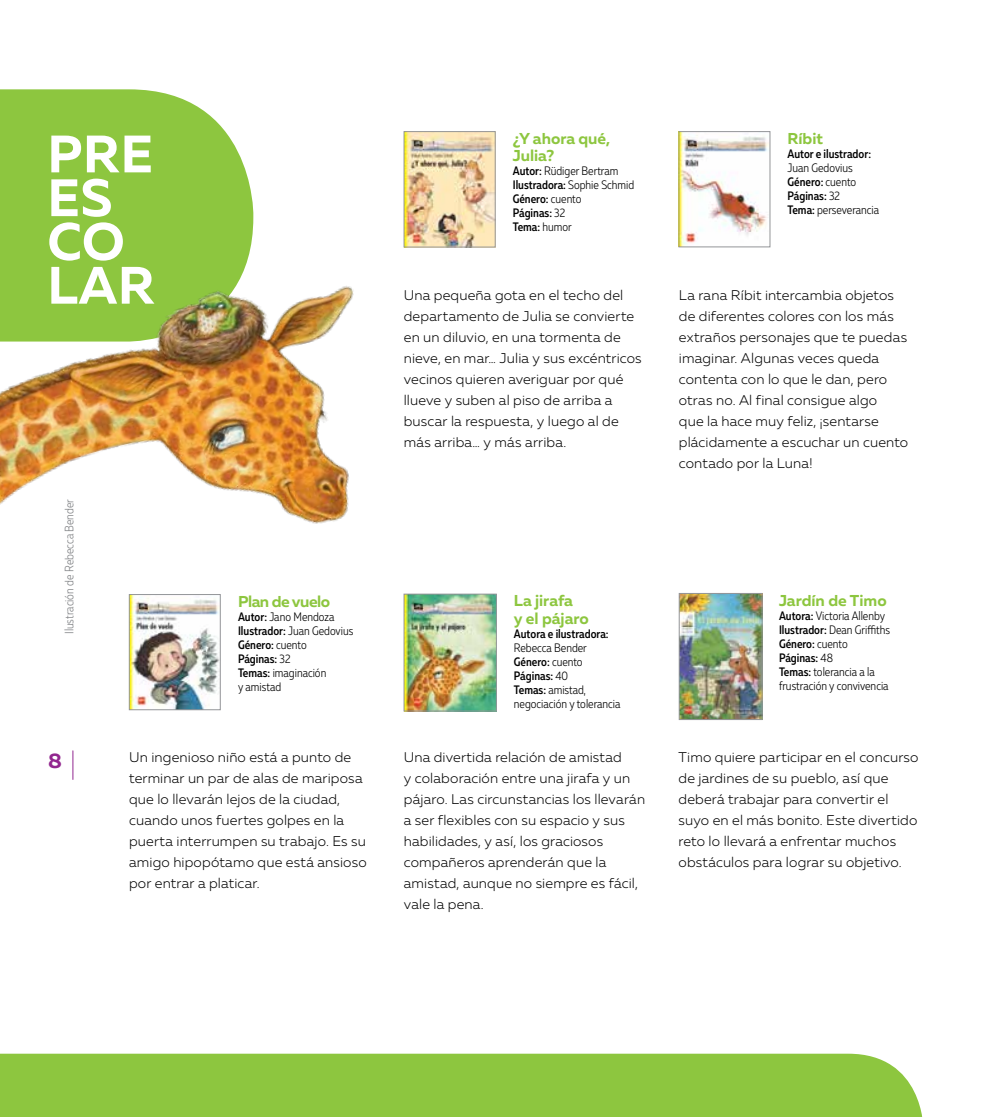
<style>
.page{position:relative;width:993px;height:1117px;background:#fff}
.page>*{position:absolute;margin:0;border:0;box-sizing:border-box;transform-origin:0 0}
.t1{font:700 52.5px/43.8px "Muller";letter-spacing:.01em;color:#fff}
.t2{font:700 21px "Muller";color:#92278f}
.t3{font:700 15.75px/17.5px "Muller";color:#8dc63f}
.t4{font:700 15.75px "Muller";letter-spacing:-.03em;color:#8dc63f}
.t5{font:300 14px/21px "Muller";letter-spacing:.01em;color:#000}
.t6{font:300 12.25px/14px "Muller Narrow";color:#000}
.t7{font:500 12.25px "Muller Narrow";color:#000}
.t8{font:300 12.25px "Muller Narrow";color:#808285}
.s1{font-weight:500}
</style>
<div class="page">
<svg style="left:72px;top:750px;width:1px;height:29px"></svg>
<img style="left:405px;top:133px;width:88px;height:112px">
<div style="left:403px;top:131px;width:92px;height:116px;border:1px solid #939598"></div>
<img style="left:680px;top:133px;width:88px;height:112px">
<div style="left:678px;top:131px;width:92px;height:116px;border:1px solid #939598"></div>
<img style="left:131px;top:596px;width:87px;height:111px">
<div style="left:129px;top:594px;width:91px;height:115px;border:1px solid #939598"></div>
<img style="left:405px;top:595px;width:89px;height:114px">
<div style="left:403px;top:593px;width:93px;height:118px;border:1px solid #939598"></div>
<img style="left:680px;top:595px;width:80px;height:122px">
<div style="left:678px;top:593px;width:84px;height:126px;border:1px solid #939598"></div>
<div style="left:0;top:89px;width:253px;height:179px;background:#8dc63f"></div>
<div style="left:0;top:1053px;width:922px;height:63px;background:#8dc63f"></div>
<img style="left:0;top:268px;width:354px;height:256px">
<h1 class="t1" style="left:47px;top:132px;width:109px">PRE<br>ES<br>CO<br>LAR</h1>
<p class="t8" style="left:62px;top:634px;width:136px;rotate:-90deg">Ilustración de Rebecca Bender</p>
<p class="t4" style="left:238px;top:591px;width:94px">Plan de vuelo</p>
<p class="t6" style="left:238px;top:609px;width:117px"><span class="s1">Autor:</span> Jano Mendoza<br><span class="s1">Ilustrador:</span> Juan Gedovius<br><span class="s1">Género:</span> cuento<br><span class="s1">Páginas:</span> 32<br><span class="s1">Temas:</span> imaginación<br>y amistad</p>
<p class="t3" style="left:512px;top:129px;width:99px">¿Y ahora qué,<br>Julia?</p>
<p class="t6" style="left:512px;top:164px;width:123px"><span class="s1">Autor:</span> Rüdiger Bertram<br><span class="s1">Ilustradora:</span> Sophie Schmid<br><span class="s1">Género:</span> cuento<br><span class="s1">Páginas:</span> 32<br><span class="s1">Tema:</span> humor</p>
<p class="t3" style="left:787px;top:129px;width:37px">Ríbit</p>
<p class="t7" style="left:787px;top:146px;width:85px">Autor e ilustrador:</p>
<p class="t6" style="left:787px;top:160px;width:93px">Juan Gedovius<br><span class="s1">Género:</span> cuento<br><span class="s1">Páginas:</span> 32<br><span class="s1">Tema:</span> perseverancia</p>
<p class="t5" style="left:403px;top:284px;width:239px">Una pequeña gota en el techo del departamento de Julia se convierte en un diluvio, en una tormenta de nieve, en mar… Julia y sus excéntricos vecinos quieren averiguar por qué llueve y suben al piso de arriba a buscar la respuesta, y luego al de más arriba… y más arriba.</p>
<p class="t5" style="left:678px;top:284px;width:231px">La rana Ríbit intercambia objetos de diferentes colores con los más extraños personajes que te puedas imaginar. Algunas veces queda contenta con lo que le dan, pero otras no. Al final consigue algo<br>que la hace muy feliz, ¡sentarse plácidamente a escuchar un cuento contado por la Luna!</p>
<p class="t3" style="left:513px;top:591px;width:76px">La jirafa<br>y el pájaro</p>
<p class="t7" style="left:513px;top:625px;width:96px">Autora e ilustradora:</p>
<p class="t6" style="left:513px;top:640px;width:108px">Rebecca Bender<br><span class="s1">Género:</span> cuento<br><span class="s1">Páginas:</span> 40<br><span class="s1">Temas:</span> amistad, negociación y tolerancia</p>
<p class="t3" style="left:778px;top:591px;width:109px">Jardín de Timo</p>
<p class="t6" style="left:778px;top:608px;width:113px"><span class="s1">Autora:</span> Victoria Allenby<br><span class="s1">Ilustrador:</span> Dean Griffiths<br><span class="s1">Género:</span> cuento<br><span class="s1">Páginas:</span> 48<br><span class="s1">Temas:</span> tolerancia a la frustración y convivencia</p>
<h2 class="t2" style="left:48px;top:747px;width:15px">8</h2>
<p class="t5" style="left:129px;top:746px;width:239px">Un ingenioso niño está a punto de terminar un par de alas de mariposa que lo llevarán lejos de la ciudad, cuando unos fuertes golpes en la puerta interrumpen su trabajo. Es su amigo hipopótamo que está ansioso por entrar a platicar.</p>
<p class="t5" style="left:403px;top:746px;width:243px">Una divertida relación de amistad<br>y colaboración entre una jirafa y un pájaro. Las circunstancias los llevarán a ser flexibles con su espacio y sus habilidades, y así, los graciosos compañeros aprenderán que la amistad, aunque no siempre es fácil, vale la pena.</p>
<p class="t5" style="left:678px;top:746px;width:241px">Timo quiere participar en el concurso de jardines de su pueblo, así que deberá trabajar para convertir el suyo en el más bonito. Este divertido reto lo llevará a enfrentar muchos obstáculos para lograr su objetivo.</p>
</div>
